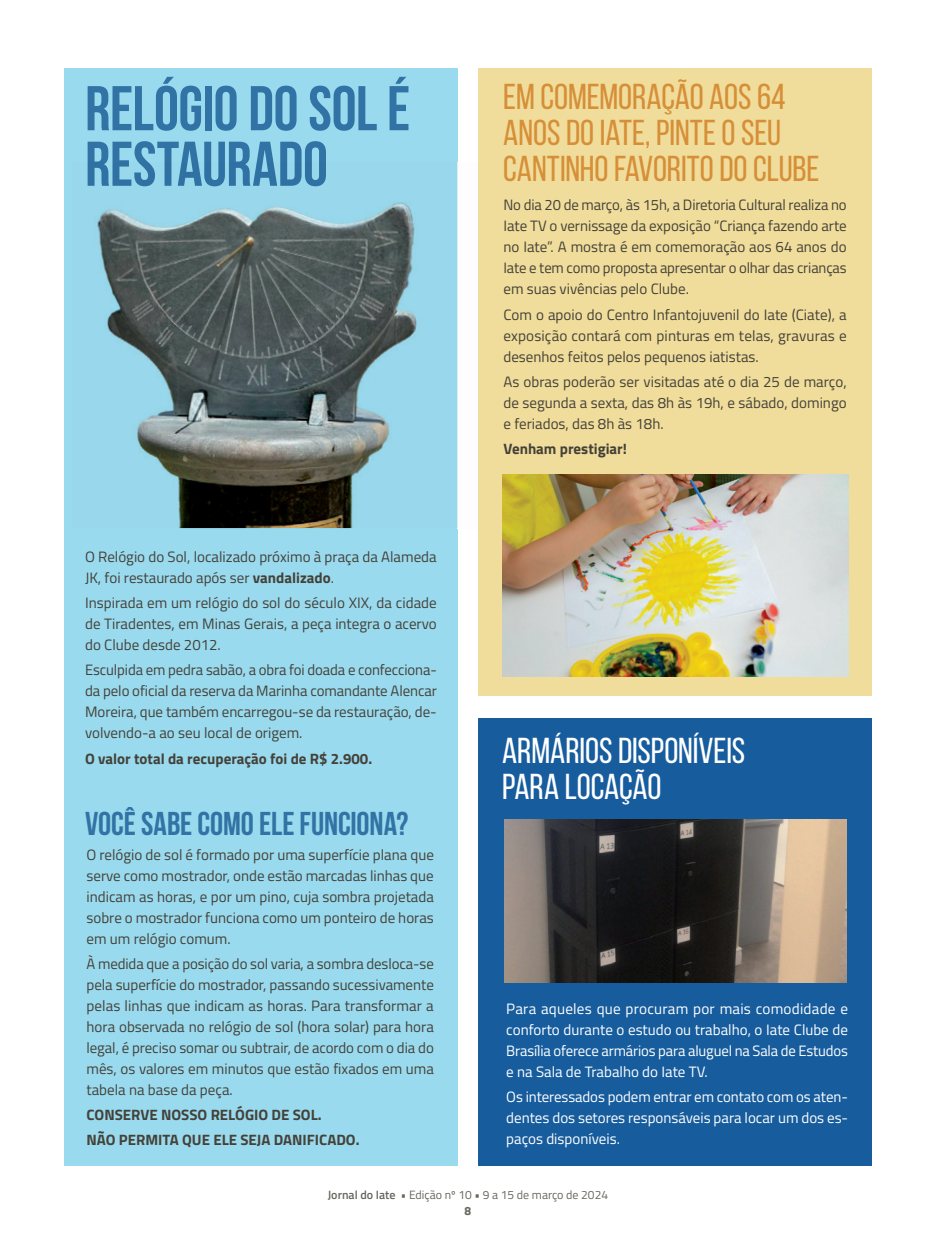
<style>
.page{position:relative;width:936px;height:1234px;background:#fff}
.page>*{position:absolute;margin:0;border:0;box-sizing:border-box;transform-origin:0 0}
.t1{font:700 63px/55.5px "Bebas Neue";letter-spacing:-.01em;color:#3173a4}
.t2{font:36px/36px "Bebas Neue";letter-spacing:-.005em;color:#d68f38}
.t3{font:36px/36px "Bebas Neue";letter-spacing:-.005em;color:#fff}
.t4{font:700 33px "Bebas Neue";letter-spacing:-.005em;color:#3173a4}
.t5{font:15px/21px "Titillium Web";color:#444139;text-align:justify}
.t6{font:15px/21px "Titillium Web";color:#fff;text-align:justify}
.t7{font:700 15px/25.2px "Titillium Web";color:#444139}
.t8{font:12px/16.2px "Titillium Web";color:#686860;text-align:center}
.s1{font-weight:700}
.s2{font-weight:600}
</style>
<div class="page">
<div style="left:64px;top:68px;width:393px;height:1097px;background:#9adaee"></div>
<div style="left:478px;top:718px;width:394px;height:447px;background:#175d9e"></div>
<img style="left:504px;top:819px;width:342px;height:163px">
<img style="left:87px;top:162px;width:371px;height:366px">
<img style="left:88px;top:162px;width:240px;height:24px">
<div style="left:478px;top:68px;width:394px;height:627px;background:#f0dd9b"></div>
<img style="left:502px;top:474px;width:346px;height:202px">
<h1 class="t1" style="left:85px;top:80px;width:326px">RELÓGIO DO SOL É<br>RESTAURADO</h1>
<p class="t5" style="left:85px;top:545px;width:353px">O Relógio do Sol, localizado próximo à praça da Alameda<br>JK, foi restaurado após ser <span class="s1">vandalizado</span>.</p>
<p class="t5" style="left:85px;top:591px;width:353px">Inspirada em um relógio do sol do século XIX, da cidade de Tiradentes, em Minas Gerais, a peça integra o acervo do Clube desde 2012.</p>
<p class="t5" style="left:85px;top:658px;width:353px">Esculpida em pedra sabão, a obra foi doada e confecciona&shy;da pelo oficial da reserva da Marinha comandante Alencar Moreira, que também encarregou-se da restauração, de&shy;volvendo-a ao seu local de origem.</p>
<p class="t7" style="left:85px;top:744px;width:288px">O valor total da recuperação foi de R$ 2.900.</p>
<h3 class="t4" style="left:85px;top:804px;width:325px">VOCÊ SABE COMO ELE FUNCIONA?</h3>
<p class="t5" style="left:86px;top:842px;width:349px">O relógio de sol é formado por uma superfície plana que serve como mostrador, onde estão marcadas linhas que indicam as horas, e por um pino, cuja sombra projetada sobre o mostrador funciona como um ponteiro de horas em um relógio comum.</p>
<p class="t5" style="left:86px;top:952px;width:349px">À medida que a posição do sol varia, a sombra desloca-se pela superfície do mostrador, passando sucessivamente pelas linhas que indicam as horas. Para transformar a hora observada no relógio de sol (hora solar) para hora legal, é preciso somar ou subtrair, de acordo com o dia do mês, os valores em minutos que estão fixados em uma tabela na base da peça.</p>
<p class="t7" style="left:86px;top:1101px;width:274px">CONSERVE NOSSO RELÓGIO DE SOL.<br>NÃO PERMITA QUE ELE SEJA DANIFICADO.</p>
<h2 class="t2" style="left:503px;top:78px;width:317px">EM COMEMORAÇÃO AOS 64<br>ANOS DO IATE, PINTE O SEU<br>CANTINHO FAVORITO DO CLUBE</h2>
<p class="t5" style="left:503px;top:194px;width:345px">No dia 20 de março, às 15h, a Diretoria Cultural realiza no Iate TV o vernissage da exposição “Criança fazendo arte no Iate”. A mostra é em comemoração aos 64 anos do Iate e tem como proposta apresentar o olhar das crianças em suas vivências pelo Clube.</p>
<p class="t5" style="left:503px;top:303px;width:345px">Com o apoio do Centro Infantojuvenil do Iate (Ciate), a exposição contará com pinturas em telas, gravuras e desenhos feitos pelos pequenos iatistas.</p>
<p class="t5" style="left:503px;top:370px;width:345px">As obras poderão ser visitadas até o dia 25 de março, de segunda a sexta, das 8h às 19h, e sábado, domingo e feriados, das 8h às 18h.</p>
<p class="t7" style="left:503px;top:435px;width:125px">Venham prestigiar!</p>
<h2 class="t3" style="left:502px;top:731px;width:245px">ARMÁRIOS DISPONÍVEIS<br>PARA LOCAÇÃO</h2>
<p class="t6" style="left:506px;top:997px;width:343px">Para aqueles que procuram por mais comodidade e conforto durante o estudo ou trabalho, o Iate Clube de Brasília oferece armários para aluguel na Sala de Estudos e na Sala de Trabalho do Iate TV.</p>
<p class="t6" style="left:506px;top:1085px;width:343px">Os interessados podem entrar em contato com os aten&shy;dentes dos setores responsáveis para locar um dos es&shy;paços disponíveis.</p>
<p class="t8" style="left:328px;top:1185px;width:282px"><span class="s2">Jornal do Iate •</span> Edição nº 10 • 9 a 15 de março de 2024<br><span class="s1">8</span></p>
</div>
